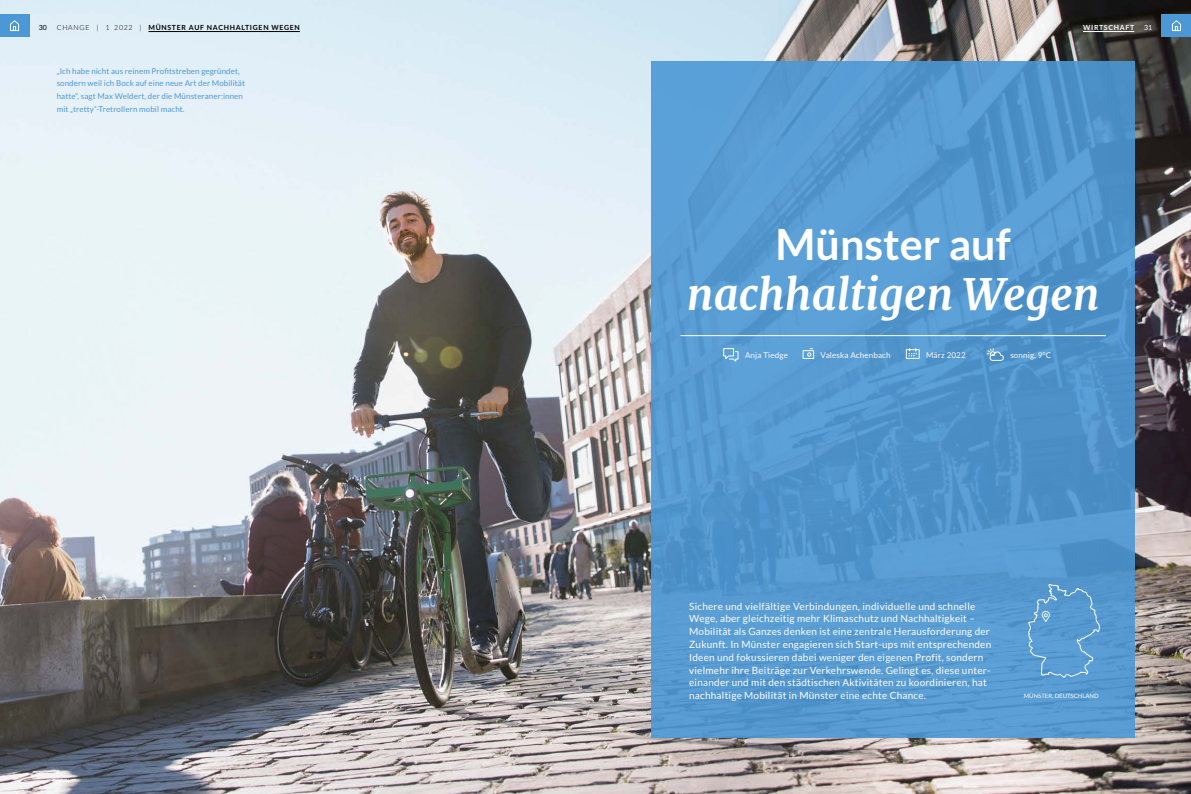
<style>
.page{position:relative;width:1191px;height:794px;background:#fff}
.page>*{position:absolute;margin:0;border:0;box-sizing:border-box;transform-origin:0 0}
.t1{font:italic 700 43px "Merriweather";color:#fff}
.t2{font:700 43px "Lato";color:#fff}
.t3{font:10px/12.8px "Lato";letter-spacing:.02em;color:#fff}
.t4{font:8px/12.8px "Lato";letter-spacing:.01em;color:#4c98d6}
.t5{font:8px "Lato";letter-spacing:.02em;color:#fff}
.t6{font:700 7px "Lato";letter-spacing:.1em;color:#000}
.t7{font:700 7px "Lato";letter-spacing:.1em;color:#fff}
.t8{font:7px "Lato";color:#000}
.t9{font:7px "Lato";color:#fff}
.t10{font:6px "Lato";color:#fff}
.s1{font-weight:300}
</style>
<div class="page">
<img style="left:0;top:0;width:1191px;height:794px">
<div style="left:651px;top:61px;width:483px;height:676px;background:linear-gradient(to right,#589dd4,#5194cc)"></div>
<hr style="left:680px;top:335px;width:426px;height:1px;background:#fff">
<svg style="left:723px;top:348px;width:15px;height:14px"></svg>
<svg style="left:802px;top:348px;width:12px;height:11px"></svg>
<svg style="left:905px;top:348px;width:14px;height:11px"></svg>
<svg style="left:986px;top:348px;width:18px;height:13px"></svg>
<svg style="left:1027px;top:584px;width:73px;height:94px;background:#609fd3"></svg>
<div style="left:0;top:14px;width:29px;height:23px;background:#4c98d6"></div>
<svg style="left:10px;top:20px;width:9px;height:11px"></svg>
<hr style="left:148px;top:31px;width:152px;height:1px;background:#000">
<div style="left:1161px;top:14px;width:30px;height:23px;background:#4c98d6"></div>
<svg style="left:1171px;top:20px;width:10px;height:11px"></svg>
<hr style="left:1083px;top:31px;width:51px;height:1px;background:#fff">
<p class="t8" style="left:39px;top:23px;width:10px">30</p>
<p class="t6" style="left:57px;top:23px;width:245px"><span class="s1">CHANGE | 1 2022 |</span> MÜNSTER AUF NACHHALTIGEN WEGEN</p>
<p class="t7" style="left:1083px;top:23px;width:53px">WIRTSCHAFT</p>
<p class="t9" style="left:1144px;top:23px;width:10px">31</p>
<p class="t4" style="left:57px;top:64px;width:190px">„Ich habe nicht aus reinem Profitstreben gegründet, sondern weil ich Bock auf eine neue Art der Mobilität hatte“, sagt Max Weldert, der die Münsteraner:innen mit „tretty“-Tretrollern mobil macht.</p>
<h1 class="t2" style="left:775px;top:220px;width:237px">Münster auf</h1>
<h1 class="t1" style="left:686px;top:265px;width:414px">nachhaltigen Wegen</h1>
<p class="t5" style="left:745px;top:350px;width:44px">Anja Tiedge</p>
<p class="t5" style="left:820px;top:350px;width:72px">Valeska Achenbach</p>
<p class="t5" style="left:926px;top:350px;width:41px">März 2022</p>
<p class="t5" style="left:1010px;top:350px;width:42px">sonnig, 9°C</p>
<p class="t3" style="left:689px;top:599px;width:303px">Sichere und vielfältige Verbindungen, individuelle und schnelle Wege, aber gleichzeitig mehr Klimaschutz und Nachhaltigkeit – Mobilität als Ganzes denken ist eine zentrale Herausforderung der Zukunft. In Münster engagieren sich Start-ups mit entsprechenden Ideen und fokussieren dabei weniger den eigenen Profit, sondern vielmehr ihre Beiträge zur Verkehrswende. Gelingt es, diese unter&shy;einander und mit den städtischen Aktivitäten zu koordinieren, hat nachhaltige Mobilität in Münster eine echte Chance.</p>
<p class="t10" style="left:1023px;top:692px;width:76px">MÜNSTER, DEUTSCHLAND</p>
</div>
